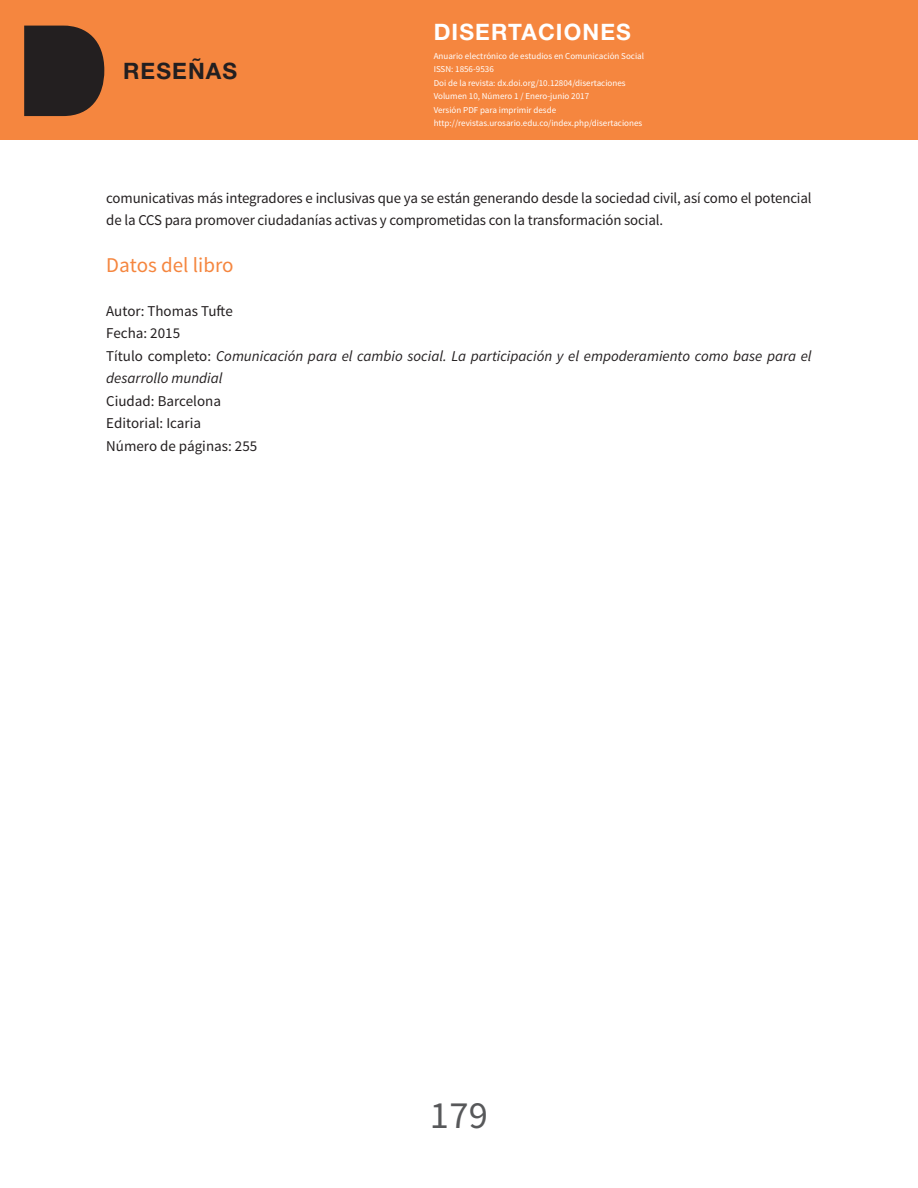
<style>
.page{position:relative;width:918px;height:1188px;background:#fff}
.page>*{position:absolute;margin:0;border:0;box-sizing:border-box;transform-origin:0 0}
.t1{font:38.4px "Source Sans Pro";color:#57585a}
.t2{font:700 22.65px "Helvetica Neue LT Std";letter-spacing:.05em;color:#fff}
.t3{font:700 22.65px "Helvetica Neue LT Std";letter-spacing:.05em;color:#231f20}
.T2{font:21px "Source Sans Pro";color:#f5863f}
.p2{font:15px/22.5px "Source Sans Pro";letter-spacing:-.01em;color:#231f20}
.p1{font:italic 15px/22.5px "Source Sans Pro";color:#231f20}
.p1-2{font:15px "Source Sans Pro";color:#231f20}
.t4{font:9px/13.5px "Source Sans Pro";color:#fff}
.s1{font-style:inherit}
.s2{font-style:normal}
</style>
<div class="page">
<div style="left:0;top:0;width:918px;height:139px;background:#f5863f"></div>
<svg style="left:24px;top:26px;width:80px;height:90px;background:#362822"></svg>
<h2 class="t3" style="left:123px;top:57px;width:116px">RESEÑAS</h2>
<h2 class="t2" style="left:434px;top:18px;width:199px">DISERTACIONES</h2>
<p class="t4" style="left:434px;top:49px;width:212px">Anuario electrónico de estudios en Comunicación Social <span class="s1">ISSN</span>: 1856-9536<br>Doi de la revista: dx.doi.org/10.12804/disertaciones Volumen 10, Número 1 / Enero-junio 2017<br>Versión <span class="s1">PDF</span> para imprimir desde http://revistas.urosario.edu.co/index.php/disertaciones</p>
<p class="p2" style="left:106px;top:187px;width:707px">comunicativas más integradores e inclusivas que ya se están generando desde la sociedad civil, así como el potencial de la <span class="s1">CCS</span> para promover ciudadanías activas y comprometidas con la transformación social.</p>
<p class="T2" style="left:106px;top:252px;width:129px">Datos del libro</p>
<p class="p1-2" style="left:106px;top:301px;width:128px">Autor: Thomas Tufte</p>
<p class="p1-2" style="left:106px;top:324px;width:75px">Fecha: 2015</p>
<p class="p1" style="left:106px;top:344px;width:707px"><span class="s2">Título completo:</span> Comunicación para el cambio social. La participación y el empoderamiento como base para el desarrollo mundial</p>
<p class="p1-2" style="left:106px;top:391px;width:116px">Ciudad: Barcelona</p>
<p class="p1-2" style="left:106px;top:414px;width:96px">Editorial: Icaria</p>
<p class="p1-2" style="left:106px;top:436px;width:153px">Número de páginas: 255</p>
<h1 class="t1" style="left:430px;top:1092px;width:60px">179</h1>
</div>
